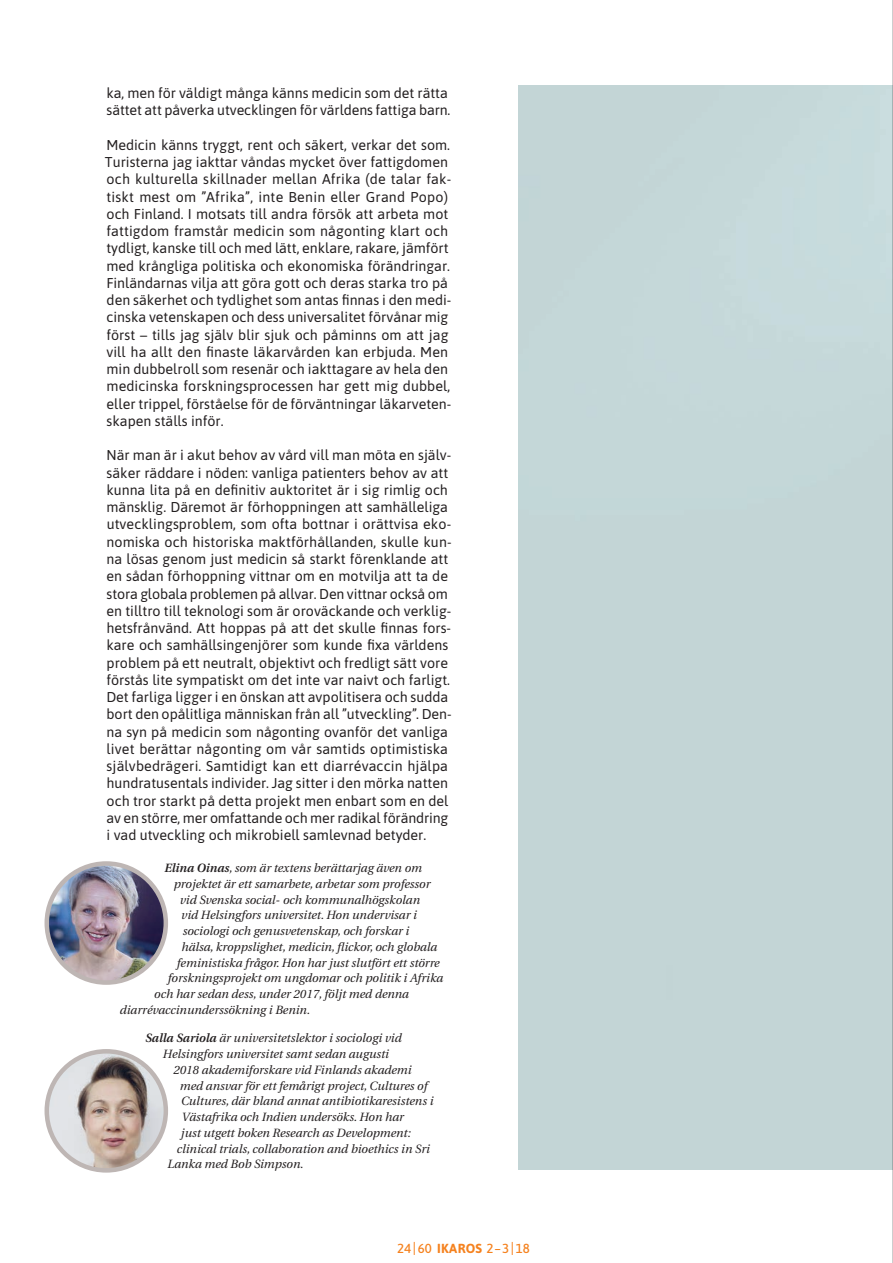
<style>
.page{position:relative;width:893px;height:1263px;background:#fff}
.page>*{position:absolute;margin:0;border:0;box-sizing:border-box;transform-origin:0 0}
.t1{font:14.25px/17.2px "Asap";color:#231f20}
.t2{font:700 13.2px "Asap";letter-spacing:.035em;color:#f5821f}
.t3{font:italic 12px/15.8px "Utopia";color:#231f20;text-align:center}
.s1{font-weight:600}
.s2{font-weight:500}
.s3{font-weight:500;font-size:14.4px}
.s4{font-weight:500;font-size:13.05px}
</style>
<div class="page">
<img style="left:47px;top:1051px;width:119px;height:119px;border-radius:60px">
<div style="left:45px;top:1049px;width:123px;height:123px;border:4px solid #beb6b4;border-radius:50%"></div>
<img style="left:47px;top:866px;width:119px;height:116px">
<div style="left:45px;top:861px;width:123px;height:124px;border:4px solid #beb6b4;border-radius:50%"></div>
<hr style="left:892px;top:0;width:1px;height:1263px;background:#231f20">
<p class="t1" style="left:106px;top:84px;width:346px">ka, men för väldigt många känns medicin som det rätta sättet att påverka utvecklingen för världens fattiga barn.</p>
<p class="t1" style="left:105px;top:135px;width:348px">Medicin känns tryggt, rent och säkert, verkar det som.<br>Turisterna jag iakttar våndas mycket över fattigdomen och kulturella skillnader mellan Afrika (de talar fak&shy;tiskt mest om ”Afrika”, inte Benin eller Grand Popo) och Finland. I motsats till andra försök att arbeta mot fattigdom framstår medicin som någonting klart och tydligt, kanske till och med lätt, enklare, rakare, jämfört med krångliga politiska och ekonomiska förändringar.<br>Finländarnas vilja att göra gott och deras starka tro på den säkerhet och tydlighet som antas finnas i den medi&shy;cinska vetenskapen och dess universalitet förvånar mig först – tills jag själv blir sjuk och påminns om att jag vill ha allt den finaste läkarvården kan erbjuda. Men min dubbelroll som resenär och iakttagare av hela den medicinska forskningsprocessen har gett mig dubbel, eller trippel, förståelse för de förväntningar läkarveten&shy;skapen ställs inför.</p>
<p class="t1" style="left:106px;top:446px;width:347px">När man är i akut behov av vård vill man möta en själv&shy;säker räddare i nöden: vanliga patienters behov av att kunna lita på en definitiv auktoritet är i sig rimlig och mänsklig. Däremot är förhoppningen att samhälleliga utvecklingsproblem, som ofta bottnar i orättvisa eko&shy;nomiska och historiska maktförhållanden, skulle kun&shy;na lösas genom just medicin så starkt förenklande att en sådan förhoppning vittnar om en motvilja att ta de stora globala problemen på allvar. Den vittnar också om en tilltro till teknologi som är oroväckande och verklig&shy;hetsfrånvänd. Att hoppas på att det skulle finnas fors&shy;kare och samhällsingenjörer som kunde fixa världens problem på ett neutralt, objektivt och fredligt sätt vore förstås lite sympatiskt om det inte var naivt och farligt.<br>Det farliga ligger i en önskan att avpolitisera och sudda bort den opålitliga människan från all ”utveckling”. Den&shy;na syn på medicin som någonting ovanför det vanliga livet berättar någonting om vår samtids optimistiska självbedrägeri. Samtidigt kan ett diarrévaccin hjälpa hundratusentals individer. Jag sitter i den mörka natten och tror starkt på detta projekt men enbart som en del av en större, mer omfattande och mer radikal förändring i vad utveckling och mikrobiell samlevnad betyder.</p>
<p class="t3" style="left:164px;top:860px;width:259px"><span class="s1">Elina Oinas</span>, som är textens berättarjag även om</p>
<p class="t3" style="left:174px;top:876px;width:258px">projektet är ett samarbete, arbetar som professor</p>
<p class="t3" style="left:180px;top:892px;width:242px">vid Svenska social- och kommunalhögskolan</p>
<p class="t3" style="left:181px;top:908px;width:237px">vid Helsingfors universitet. Hon undervisar i</p>
<p class="t3" style="left:183px;top:923px;width:228px">sociologi och genusvetenskap, och forskar i</p>
<p class="t3" style="left:181px;top:939px;width:257px">hälsa, kroppslighet, medicin, flickor, och globala</p>
<p class="t3" style="left:177px;top:955px;width:264px">feministiska frågor. Hon har just slutfört ett större</p>
<p class="t3" style="left:168px;top:971px;width:277px">forskningsprojekt om ungdomar och politik i Afrika</p>
<p class="t3" style="left:154px;top:986px;width:256px">och har sedan dess, under 2017, följt med denna</p>
<p class="t3" style="left:120px;top:1002px;width:192px">diarrévaccinunderssökning i Benin.</p>
<p class="t3" style="left:145px;top:1031px;width:258px"><span class="s1">Salla Sariola</span> är universitetslektor i sociologi vid<br>Helsingfors universitet samt sedan augusti</p>
<p class="t3" style="left:174px;top:1062px;width:240px">2018 akademiforskare vid Finlands akademi</p>
<p class="t3" style="left:180px;top:1078px;width:249px">med ansvar för ett femårigt project, Cultures of</p>
<p class="t3" style="left:181px;top:1093px;width:254px">Cultures, där bland annat antibiotikaresistens i</p>
<p class="t3" style="left:182px;top:1109px;width:224px">Västafrika och Indien undersöks. Hon har</p>
<p class="t3" style="left:181px;top:1125px;width:231px">just utgett boken Research as Development:</p>
<p class="t3" style="left:177px;top:1141px;width:255px">clinical trials, collaboration and bioethics in Sri</p>
<p class="t3" style="left:167px;top:1156px;width:138px">Lanka med Bob Simpson.</p>
<p class="t2" style="left:397px;top:1239px;width:134px"><span class="s2">24</span><span class="s3">|</span><span class="s2">60</span> IKAROS <span class="s4">2–3</span><span class="s3">|</span><span class="s4">18</span></p>
</div>
